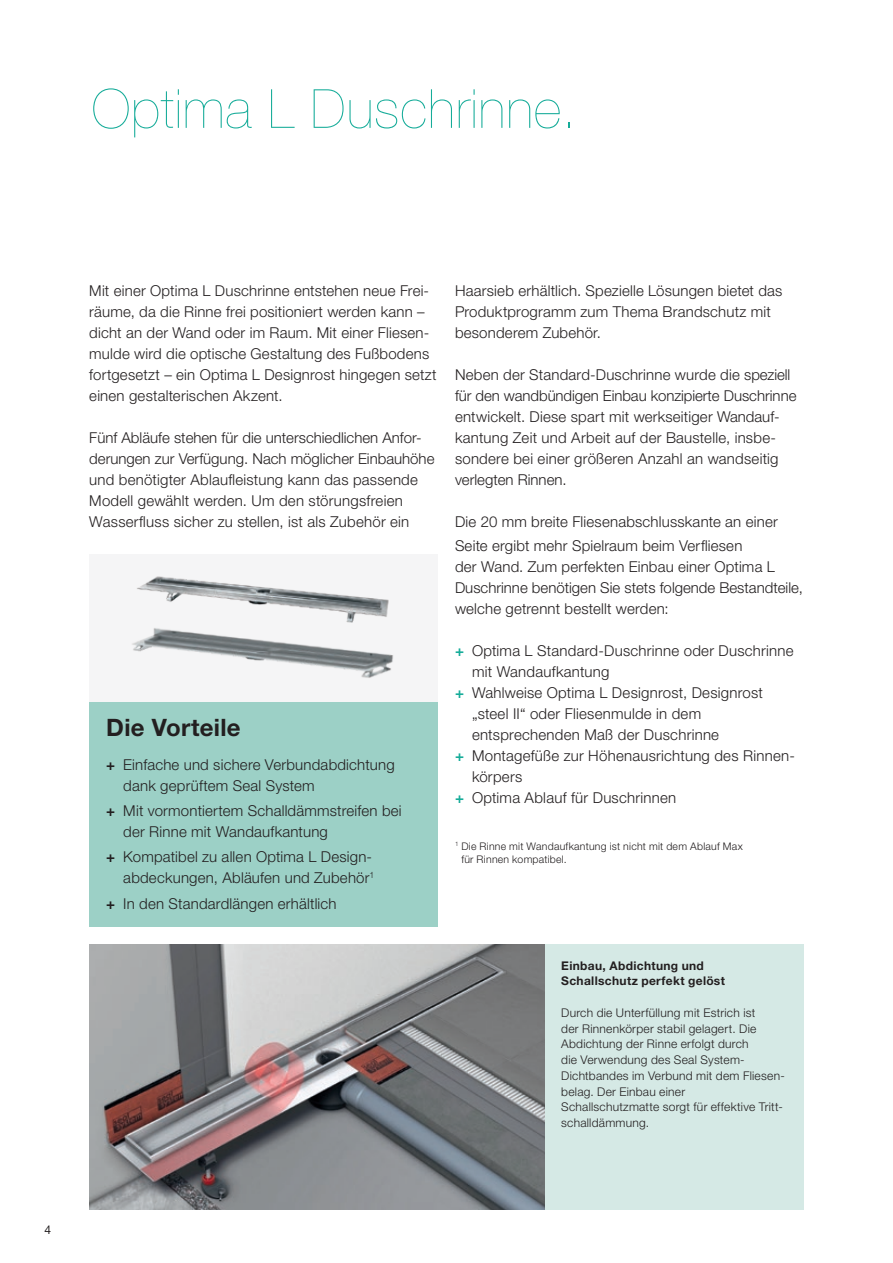
<style>
.page{position:relative;width:893px;height:1263px;background:#fff}
.page>*{position:absolute;margin:0;border:0;box-sizing:border-box;transform-origin:0 0}
.t1{font:200 54px "Helvetica Neue LT Std";letter-spacing:.015em;color:#16ac99}
.t2{font:700 24px "Helvetica Neue LT Std";letter-spacing:.01em;color:#231f20}
.t3{font:300 15px/21px "Helvetica Neue LT Std";letter-spacing:.015em;color:#231f20}
.t4{font:300 12px/15.8px "Helvetica Neue LT Std";letter-spacing:.02em;color:#231f20}
.t5{font:700 12px/15.8px "Helvetica Neue LT Std";letter-spacing:.03em;color:#231f20}
.t6{font:12px "Helvetica Neue LT Std";color:#231f20}
.t7{font:300 10.5px/13.5px "Helvetica Neue LT Std";letter-spacing:.025em;color:#231f20}
.s1{font-weight:700}
.s2{font-weight:700;color:#16ac99}
</style>
<div class="page">
<div style="left:89px;top:554px;width:348px;height:195px;background:#f5f5f6"></div>
<img style="left:132px;top:628px;width:261px;height:50px">
<div style="left:544px;top:944px;width:260px;height:266px;background:#d5e9e5"></div>
<img style="left:89px;top:944px;width:456px;height:266px">
<div style="left:89px;top:702px;width:349px;height:225px;background:#9cd0c6"></div>
<img style="left:137px;top:576px;width:252px;height:47px">
<h1 class="t1" style="left:91px;top:78px;width:487px">Optima L Duschrinne.</h1>
<p class="t6" style="left:45px;top:1222px;width:8px">4</p>
<p class="t3" style="left:89px;top:279px;width:349px">Mit einer Optima L Duschrinne entstehen neue Frei&shy;räume, da die Rinne frei positioniert werden kann – dicht an der Wand oder im Raum. Mit einer Fliesen&shy;mulde wird die optische Gestaltung des Fußbodens fortgesetzt – ein Optima L Designrost hingegen setzt einen gestalterischen Akzent.</p>
<p class="t3" style="left:89px;top:426px;width:347px">Fünf Abläufe stehen für die unterschiedlichen Anfor&shy;derungen zur Verfügung. Nach möglicher Einbauhöhe und benötigter Ablaufleistung kann das passende Modell gewählt werden. Um den störungsfreien Wasserfluss sicher zu stellen, ist als Zubehör ein</p>
<h2 class="t2" style="left:106px;top:713px;width:136px">Die Vorteile</h2>
<p class="t3" style="left:123px;top:754px;width:273px;text-indent:-17px"><span class="s1">+</span> Einfache und sichere Verbundabdichtung dank geprüftem Seal System</p>
<p class="t3" style="left:123px;top:800px;width:280px;text-indent:-17px"><span class="s1">+</span> Mit vormontiertem Schalldämmstreifen bei der Rinne mit Wandaufkantung</p>
<p class="t3" style="left:106px;top:846px;width:270px;text-align:right"><span class="s1">+</span> Kompatibel zu allen Optima L Design&shy;abdeckungen, Abläufen und Zubehör<sup>1</sup></p>
<p class="t3" style="left:106px;top:892px;width:232px"><span class="s1">+</span> In den Standardlängen erhältlich</p>
<p class="t3" style="left:455px;top:279px;width:329px">Haarsieb erhältlich. Spezielle Lösungen bietet das<br>Produktprogramm zum Thema Brandschutz mit besonderem Zubehör.</p>
<p class="t3" style="left:455px;top:363px;width:343px">Neben der Standard-Duschrinne wurde die speziell für den wandbündigen Einbau konzipierte Duschrinne entwickelt. Diese spart mit werkseitiger Wandauf&shy;kantung Zeit und Arbeit auf der Baustelle, insbe&shy;sondere bei einer größeren Anzahl an wandseitig verlegten Rinnen.</p>
<p class="t3" style="left:455px;top:510px;width:324px">Die 20 mm breite Fliesenabschlusskante an einer</p>
<p class="t3" style="left:455px;top:535px;width:350px">Seite ergibt mehr Spielraum beim Verfliesen<br>der Wand. Zum perfekten Einbau einer Optima L Duschrinne benötigen Sie stets folgende Bestandteile, welche getrennt bestellt werden:</p>
<p class="t3" style="left:455px;top:640px;width:340px"><span class="s2">+</span> Optima L Standard-Duschrinne oder Duschrinne</p>
<p class="t3" style="left:472px;top:661px;width:139px">mit Wandaufkantung</p>
<p class="t3" style="left:455px;top:682px;width:309px"><span class="s2">+</span> Wahlweise Optima L Designrost, Designrost</p>
<p class="t3" style="left:472px;top:703px;width:231px">„steel II“ oder Fliesenmulde in dem</p>
<p class="t3" style="left:472px;top:724px;width:249px">entsprechenden Maß der Duschrinne</p>
<p class="t3" style="left:455px;top:745px;width:341px"><span class="s2">+</span> Montagefüße zur Höhenausrichtung des Rinnen-</p>
<p class="t3" style="left:472px;top:766px;width:52px">körpers</p>
<p class="t3" style="left:455px;top:787px;width:223px"><span class="s2">+</span> Optima Ablauf für Duschrinnen</p>
<p class="t7" style="left:461px;top:839px;width:283px;text-indent:-6px"><sup>1</sup> Die Rinne mit Wandaufkantung ist nicht mit dem Ablauf Max für Rinnen kompatibel.</p>
<p class="t5" style="left:561px;top:957px;width:165px">Einbau, Abdichtung und<br>Schallschutz perfekt gelöst</p>
<p class="t4" style="left:561px;top:1004px;width:224px">Durch die Unterfüllung mit Estrich ist<br>der Rinnenkörper stabil gelagert. Die Abdichtung der Rinne erfolgt durch<br>die Verwendung des Seal System-Dichtbandes im Verbund mit dem Fliesen&shy;belag. Der Einbau einer Schallschutzmatte sorgt für effektive Tritt&shy;schalldämmung.</p>
</div>
